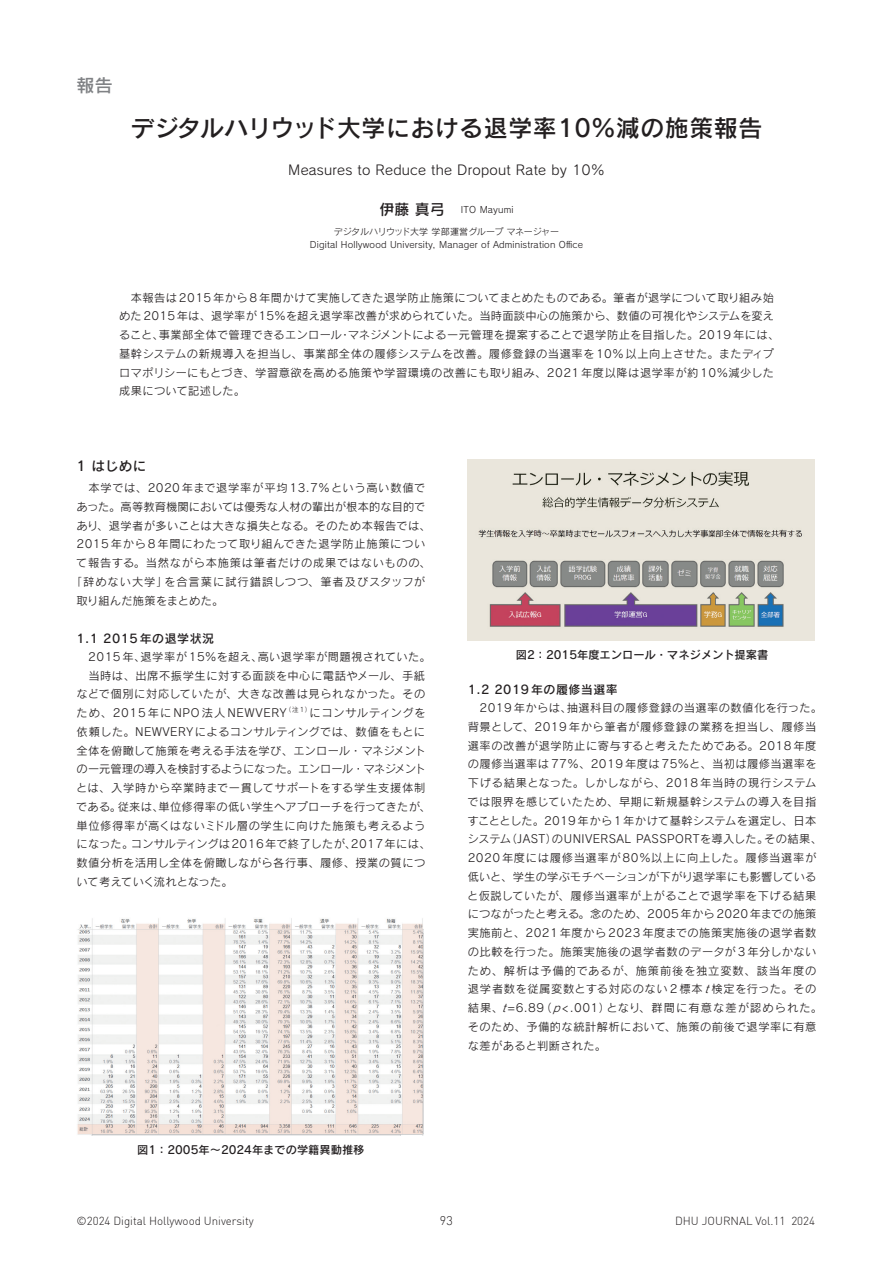
<style>
.page{position:relative;width:893px;height:1263px;background:#fff}
.page>*{position:absolute;margin:0;border:0;box-sizing:border-box;transform-origin:0 0}
.t1{font:24px "Rodin Pro DB";letter-spacing:.02em;color:#231f20}
.t2{font:18px "Rodin Pro DB";color:#808285}
.t3{font:13.5px "Rodin Pro M";letter-spacing:.02em;color:#231f20}
.t4{font:13.5px "Rodin Pro DB";color:#231f20}
.t5{font:300 12.45px "DIN";color:#231f20}
.t6{font:12px "Rodin Pro DB";letter-spacing:.04em;color:#231f20}
.t7{font:300 11.55px "DIN";color:#231f20}
.t8{font:11.25px/18.8px "Rodin Pro M";letter-spacing:.04em;color:#231f20}
.t9{font:11.25px "Rodin Pro M";letter-spacing:.065em;color:#231f20}
.t10{font:11.25px "Rodin Pro DB";color:#231f20}
.t11{font:11.25px "Rodin Pro M";letter-spacing:.01em;color:#231f20}
.t12{font:11.25px "Rodin Pro M";letter-spacing:.09em;color:#231f20}
.t13{font:11.25px "Rodin Pro M";color:#231f20}
.t14{font:9px/13.5px "Rodin Pro M";letter-spacing:.02em;color:#231f20;text-align:center}
.t15{font:6.6px "Rodin Pro M";color:#231f20}
.s1{font-family:"Rodin Pro DB";font-size:15px}
.s2{font-style:italic}
</style>
<div class="page">
<img style="left:77px;top:918px;width:346px;height:217px">
<img style="left:468px;top:459px;width:346px;height:182px">
<h2 class="t2" style="left:77px;top:74px;width:38px">報告</h2>
<h1 class="t1" style="left:131px;top:112px;width:633px">デジタルハリウッド大学における退学率10％減の施策報告</h1>
<p class="t3" style="left:288px;top:161px;width:318px">Measures to Reduce the Dropout Rate by 10%</p>
<p class="t14" style="left:379px;top:203px;width:135px"><span class="s1">伊藤 真弓</span> ITO Mayumi</p>
<p class="t14" style="left:310px;top:224px;width:275px">デジタルハリウッド大学 学部運営グループ マネージャー<br>Digital Hollywood University, Manager of Administration Office</p>
<p class="t8" style="left:119px;top:288px;width:662px">　本報告は 2015年から 8年間かけて実施してきた退学防止施策についてまとめたものである。筆者が退学について取り組み始めた 2015年は、退学率が 15％を超え退学率改善が求められていた。当時面談中心の施策から、数値の可視化やシステムを変えること、事業部全体で管理できるエンロール・マネジメントによる一元管理を提案することで退学防止を目指した。2019年には、基幹システムの新規導入を担当し、事業部全体の履修システムを改善。履修登録の当選率を10%以上向上させた。またディプロマポリシーにもとづき、学習意欲を高める施策や学習環境の改善にも取り組み、2021年度以降は退学率が約 10％減少した成果について記述した。</p>
<p class="t4" style="left:77px;top:457px;width:71px">1 はじめに</p>
<p class="t8" style="left:77px;top:478px;width:350px">　本学では、2020年まで退学率が平均 13.7%という高い数値で</p>
<p class="t11" style="left:77px;top:499px;width:350px">あった。高等教育機関においては優秀な人材の輩出が根本的な目的で</p>
<p class="t8" style="left:77px;top:516px;width:356px">あり、退学者が多いことは大きな損失となる。そのため本報告では、</p>
<p class="t9" style="left:77px;top:537px;width:350px">2015年から8年間にわたって取り組んできた退学防止施策につい</p>
<p class="t9" style="left:76px;top:556px;width:356px">て報告する。当然ながら本施策は筆者だけの成果ではないものの、</p>
<p class="t12" style="left:71px;top:574px;width:356px">「辞めない大学」を合言葉に試行錯誤しつつ、筆者及びスタッフが</p>
<p class="t13" style="left:77px;top:593px;width:148px">取り組んだ施策をまとめた。</p>
<p class="t6" style="left:77px;top:630px;width:139px">1.1 2015年の退学状況</p>
<p class="t8" style="left:77px;top:647px;width:356px">　2015年、退学率が 15％を超え、高い退学率が問題視されていた。　当時は、出席不振学生に対する面談を中心に電話やメール、手紙などで個別に対応していたが、大きな改善は見られなかった。そのため、2015年に NPO法人 NEWVERY</p>
<p class="t15" style="left:285px;top:705px;width:28px">（注1）</p>
<p class="t8" style="left:76px;top:703px;width:356px;text-indent:234px">にコンサルティングを依頼した。NEWVERYによるコンサルティングでは、数値をもとに全体を俯瞰して施策を考える手法を学び、エンロール・マネジメントの一元管理の導入を検討するようになった。エンロール・マネジメントとは、入学時から卒業時まで一貫してサポートをする学生支援体制である。従来は、単位修得率の低い学生へアプローチを行ってきたが、単位修得率が高くはないミドル層の学生に向けた施策も考えるようになった。コンサルティングは2016年で終了したが、2017年には、数値分析を活用し全体を俯瞰しながら各行事、履修、授業の質について考えていく流れとなった。</p>
<p class="t10" style="left:137px;top:1142px;width:229px">図1：2005年～2024年までの学籍異動推移</p>
<p class="t10" style="left:516px;top:647px;width:254px">図2：2015年度エンロール・マネジメント提案書</p>
<p class="t6" style="left:468px;top:682px;width:152px">1.2 2019年の履修当選率</p>
<p class="t8" style="left:467px;top:698px;width:356px">　2019年からは、抽選科目の履修登録の当選率の数値化を行った。背景として、2019年から筆者が履修登録の業務を担当し、履修当選率の改善が退学防止に寄与すると考えたためである。2018年度の履修当選率は 77％、2019年度は 75％と、当初は履修当選率を下げる結果となった。しかしながら、2018年当時の現行システムでは限界を感じていたため、早期に新規基幹システムの導入を目指すこととした。2019年から 1年かけて基幹システムを選定し、日本システム（JAST）のUNIVERSAL PASSPORTを導入した。その結果、2020年度には履修当選率が80％以上に向上した。履修当選率が低いと、学生の学ぶモチベーションが下がり退学率にも影響していると仮説していたが、履修当選率が上がることで退学率を下げる結果につながったと考える。念のため、2005年から 2020年までの施策実施前と、2021年度から 2023年度までの施策実施後の退学者数の比較を行った。施策実施後の退学者数のデータが 3年分しかないため、解析は予備的であるが、施策前後を独立変数、該当年度の退学者数を従属変数とする対応のない 2 標本<span class="s2">t</span>検定を行った。その結果、<span class="s2">t</span>=6.89（<span class="s2">p</span>&lt;.001）となり、群間に有意な差が認められた。そのため、予備的な統計解析において、施策の前後で退学率に有意な差があると判断された。</p>
<p class="t7" style="left:77px;top:1213px;width:179px">© 2024 Digital Hollywood University</p>
<p class="t5" style="left:440px;top:1213px;width:14px">93</p>
<p class="t7" style="left:675px;top:1213px;width:141px">DHU JOURNAL Vol.11 2024</p>
</div>
